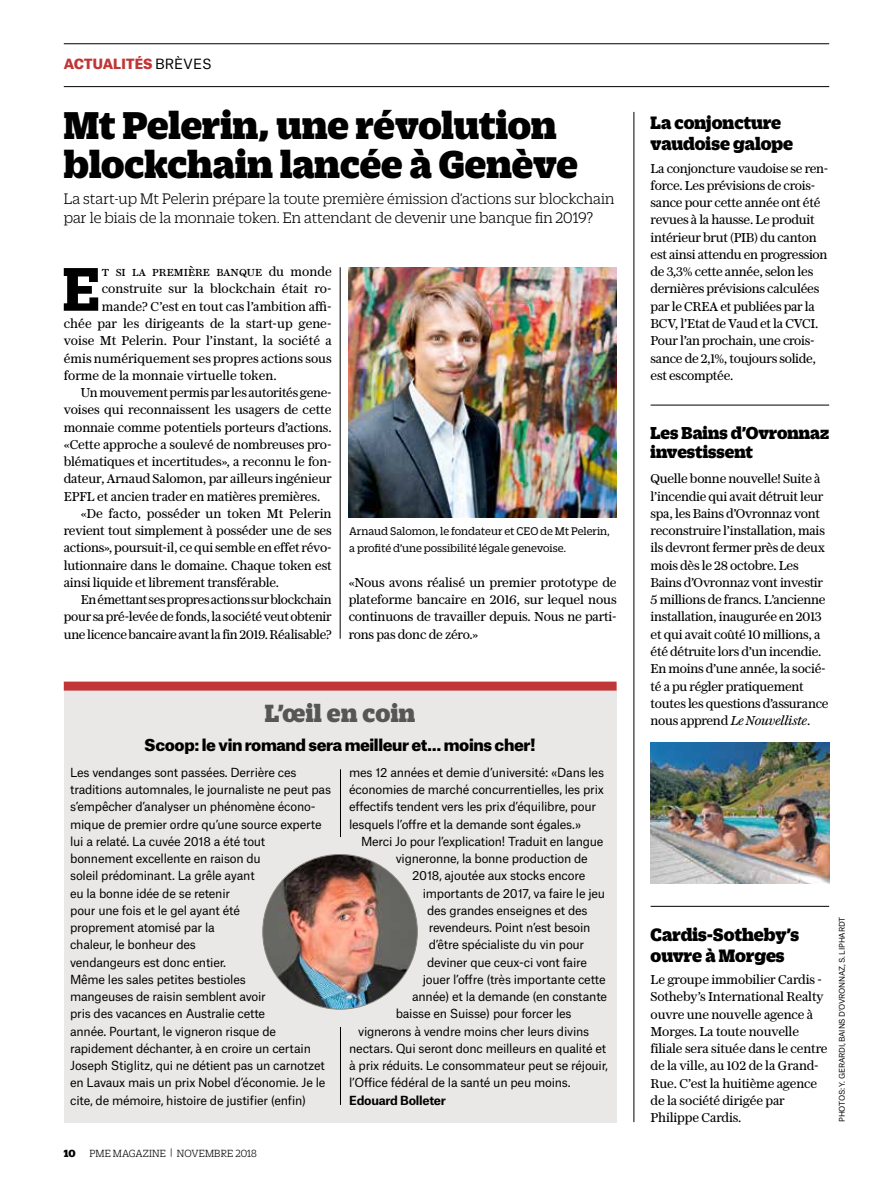
<style>
.page{position:relative;width:893px;height:1200px;background:#fff}
.page>*{position:absolute;margin:0;border:0;box-sizing:border-box;transform-origin:0 0}
.t1{font:700 66.75px "Duplicate Slab";color:#000}
.t2{font:900 42px/39px "Duplicate Slab";color:#000}
.t3{font:900 27px "Duplicate Slab";letter-spacing:.01em;color:#565655}
.t4{font:900 19.5px/21px "Duplicate Slab";color:#000}
.t5{font:900 18.75px/19.5px "Duplicate Slab";color:#000}
.t6{font:300 16.5px/19.5px "Duplicate Slab";color:#000}
.t7{font:900 15.75px "Atlas Grotesk";letter-spacing:-.025em;color:#000}
.t8{font:900 13.5px "Atlas Grotesk";color:#c03535}
.t9{font:12.75px/17.2px "Austin News Text";letter-spacing:-.015em;color:#000}
.t10{font:12px/17.2px "Atlas Grotesk";letter-spacing:-.02em;color:#000}
.t11{font:12px/17.2px "Duplicate Slab";letter-spacing:-.005em;color:#000}
.t12{font:700 12px "Atlas Grotesk";letter-spacing:-.025em;color:#000}
.t13{font:300 11.25px "Duplicate Slab";letter-spacing:.01em;color:#000}
.t14{font:7.5px "Atlas Grotesk";letter-spacing:-.02em;color:#000}
.s1{font-weight:400;color:#000}
.s2{font-weight:900}
.s3{font-style:italic}
</style>
<div class="page">
<hr style="left:64px;top:86px;width:765px;height:1px;background:#000">
<hr style="left:64px;top:43px;width:765px;height:1px;background:#000">
<hr style="left:634px;top:112px;width:1px;height:1009px;background:#000">
<hr style="left:340px;top:267px;width:1px;height:371px;background:#000">
<div style="left:64px;top:684px;width:553px;height:438px;background:#e9e8e6"></div>
<div style="left:64px;top:681px;width:553px;height:9px;background:#c03535"></div>
<hr style="left:340px;top:769px;width:1px;height:67px;background:#000">
<hr style="left:340px;top:1026px;width:1px;height:78px;background:#000">
<hr style="left:651px;top:905px;width:178px;height:1px;background:#000">
<hr style="left:651px;top:404px;width:178px;height:1px;background:#000">
<img style="left:651px;top:742px;width:178px;height:141px">
<img style="left:263px;top:854px;width:154px;height:154px;border-radius:77px">
<img style="left:349px;top:267px;width:268px;height:251px">
<p class="t8" style="left:64px;top:53px;width:149px">ACTUALITÉS <span class="s1">BRÈVES</span></p>
<h2 class="t2" style="left:64px;top:102px;width:516px">Mt Pelerin, une révolution blockchain lancée à Genève</h2>
<p class="t6" style="left:64px;top:188px;width:552px">La start-up Mt Pelerin prépare la toute première émission d’actions sur blockchain par le biais de la monnaie token. En attendant de devenir une banque fin 2019?</p>
<h1 class="t1" style="left:63px;top:243px;width:39px">E</h1>
<p class="t9" style="left:102px;top:262px;width:231px">t si la première banque du monde</p>
<p class="t9" style="left:102px;top:280px;width:231px">construite sur la blockchain était ro-</p>
<p class="t9" style="left:102px;top:297px;width:231px">mande? C’est en tout cas l’ambition affi-</p>
<p class="t9" style="left:64px;top:314px;width:269px">chée par les dirigeants de la start-up gene-</p>
<p class="t9" style="left:64px;top:331px;width:269px">voise Mt Pelerin. Pour l’instant, la société a</p>
<p class="t9" style="left:64px;top:349px;width:269px">émis numériquement ses propres actions sous</p>
<p class="t9" style="left:64px;top:366px;width:214px">forme de la monnaie virtuelle token.</p>
<p class="t9" style="left:81px;top:383px;width:252px">Un mouvement permis par les autorités gene-</p>
<p class="t9" style="left:64px;top:400px;width:269px">voises qui reconnaissent les usagers de cette</p>
<p class="t9" style="left:64px;top:418px;width:269px">monnaie comme potentiels porteurs d’actions.</p>
<p class="t9" style="left:64px;top:435px;width:269px">«Cette approche a soulevé de nombreuses pro-</p>
<p class="t9" style="left:64px;top:452px;width:269px">blématiques et incertitudes», a reconnu le fon-</p>
<p class="t9" style="left:64px;top:469px;width:269px">dateur, Arnaud Salomon, par ailleurs ingénieur</p>
<p class="t9" style="left:64px;top:487px;width:258px">EPFL et ancien trader en matières premières.</p>
<p class="t9" style="left:81px;top:504px;width:252px">«De facto, posséder un token Mt Pelerin</p>
<p class="t9" style="left:64px;top:521px;width:269px">revient tout simplement à posséder une de ses</p>
<p class="t9" style="left:64px;top:538px;width:269px">actions», poursuit-il, ce qui semble en effet révo-</p>
<p class="t9" style="left:64px;top:556px;width:269px">lutionnaire dans le domaine. Chaque token est</p>
<p class="t9" style="left:64px;top:573px;width:217px">ainsi liquide et librement transférable.</p>
<p class="t9" style="left:81px;top:590px;width:252px">En émettant ses propres actions sur blockchain</p>
<p class="t9" style="left:64px;top:607px;width:269px">pour sa pré-levée de fonds, la société veut obtenir</p>
<p class="t9" style="left:64px;top:625px;width:269px">une licence bancaire avant la fin 2019. Réalisable?</p>
<p class="t11" style="left:349px;top:521px;width:262px">Arnaud Salomon, le fondateur et CEO de Mt Pelerin, a profité d’une possibilité légale genevoise.</p>
<p class="t9" style="left:349px;top:573px;width:269px;text-align:justify">«Nous avons réalisé un premier prototype de plateforme bancaire en 2016, sur lequel nous continuons de travailler depuis. Nous ne parti&shy;rons pas donc de zéro.»</p>
<h3 class="t3" style="left:265px;top:694px;width:152px">L’œil en coin</h3>
<p class="t7" style="left:145px;top:731px;width:393px">Scoop: le vin romand sera meilleur et... moins cher!</p>
<p class="t10" style="left:70px;top:762px;width:262px">Les vendanges sont passées. Derrière ces traditions automnales, le journaliste ne peut pas s’empêcher d’analyser un phénomène écono&shy;mique de premier ordre qu’une source experte lui a relaté. La cuvée 2018 a été tout bonnement excellente en raison du<br>soleil prédominant. La grêle ayant<br>eu la bonne idée de se retenir<br>pour une fois et le gel ayant été<br>proprement atomisé par la<br>chaleur, le bonheur des<br>vendangeurs est donc entier.<br>Même les sales petites bestioles<br>mangeuses de raisin semblent avoir<br>pris des vacances en Australie cette<br>année. Pourtant, le vigneron risque de rapidement déchanter, à en croire un certain Joseph Stiglitz, qui ne détient pas un carnotzet en Lavaux mais un prix Nobel d’économie. Je le cite, de mémoire, histoire de justifier (enfin)</p>
<p class="t10" style="left:349px;top:762px;width:256px">mes 12 années et demie d’université: «Dans les économies de marché concurrentielles, les prix effectifs tendent vers les prix d’équilibre, pour lesquels l’offre et la demande sont égales.»</p>
<p class="t10" style="left:361px;top:831px;width:244px">Merci Jo pour l’explication! Traduit en langue</p>
<p class="t10" style="left:396px;top:848px;width:194px">vigneronne, la bonne production de</p>
<p class="t10" style="left:412px;top:865px;width:175px">2018, ajoutée aux stocks encore</p>
<p class="t10" style="left:423px;top:882px;width:184px">importants de 2017, va faire le jeu</p>
<p class="t10" style="left:427px;top:900px;width:162px">des grandes enseignes et des</p>
<p class="t10" style="left:429px;top:917px;width:163px">revendeurs. Point n’est besoin</p>
<p class="t10" style="left:429px;top:934px;width:157px">d’être spécialiste du vin pour</p>
<p class="t10" style="left:427px;top:951px;width:161px">deviner que ceux-ci vont faire</p>
<p class="t10" style="left:423px;top:969px;width:185px">jouer l’offre (très importante cette</p>
<p class="t10" style="left:412px;top:986px;width:196px">année) et la demande (en constante</p>
<p class="t10" style="left:396px;top:1003px;width:177px">baisse en Suisse) pour forcer les</p>
<p class="t10" style="left:358px;top:1020px;width:232px">vignerons à vendre moins cher leurs divins</p>
<p class="t10" style="left:349px;top:1038px;width:259px">nectars. Qui seront donc meilleurs en qualité et</p>
<p class="t10" style="left:349px;top:1055px;width:260px">à prix réduits. Le consommateur peut se réjouir,</p>
<p class="t10" style="left:349px;top:1072px;width:223px">l’Office fédéral de la santé un peu moins.</p>
<p class="t12" style="left:349px;top:1089px;width:98px">Edouard Bolleter</p>
<p class="t13" style="left:64px;top:1145px;width:195px"><span class="s2">10</span> PME MAGAZINE | NOVEMBRE 2018</p>
<h3 class="t4" style="left:651px;top:110px;width:144px">La conjoncture vaudoise galope</h3>
<p class="t9" style="left:651px;top:159px;width:179px">La conjoncture vaudoise se ren&shy;force. Les prévisions de crois&shy;sance pour cette année ont été revues à la hausse. Le produit intérieur brut (PIB) du canton est ainsi attendu en progression de 3,3% cette année, selon les dernières prévisions calculées par le CREA et publiées par la<br>BCV, l’Etat de Vaud et la CVCI.<br>Pour l’an prochain, une crois&shy;sance de 2,1%, toujours solide, est escomptée.</p>
<h3 class="t5" style="left:651px;top:421px;width:180px">Les Bains d’Ovronnaz investissent</h3>
<p class="t9" style="left:651px;top:469px;width:179px">Quelle bonne nouvelle! Suite à l’incendie qui avait détruit leur spa, les Bains d’Ovronnaz vont reconstruire l’installation, mais ils devront fermer près de deux mois dès le 28 octobre. Les<br>Bains d’Ovronnaz vont investir<br>5 millions de francs. L’ancienne installation, inaugurée en 2013 et qui avait coûté 10 millions, a été détruite lors d’un incendie.<br>En moins d’une année, la socié&shy;té a pu régler pratiquement toutes les questions d’assurance nous apprend <span class="s3">Le Nouvelliste</span>.</p>
<h3 class="t4" style="left:651px;top:921px;width:150px">Cardis-Sotheby’s ouvre à Morges</h3>
<p class="t9" style="left:651px;top:970px;width:178px">Le groupe immobilier Cardis -<br>Sotheby’s International Realty ouvre une nouvelle agence à<br>Morges. La toute nouvelle filiale sera située dans le centre de la ville, au 102 de la Grand-<br>Rue. C’est la huitième agence de la société dirigée par<br>Philippe Cardis.</p>
<p class="t14" style="left:836px;top:1121px;width:207px;rotate:-90deg">PHOTOS: Y. GERARDI, BAINS D’OVRONNAZ, S. LIPHARDT</p>
</div>
